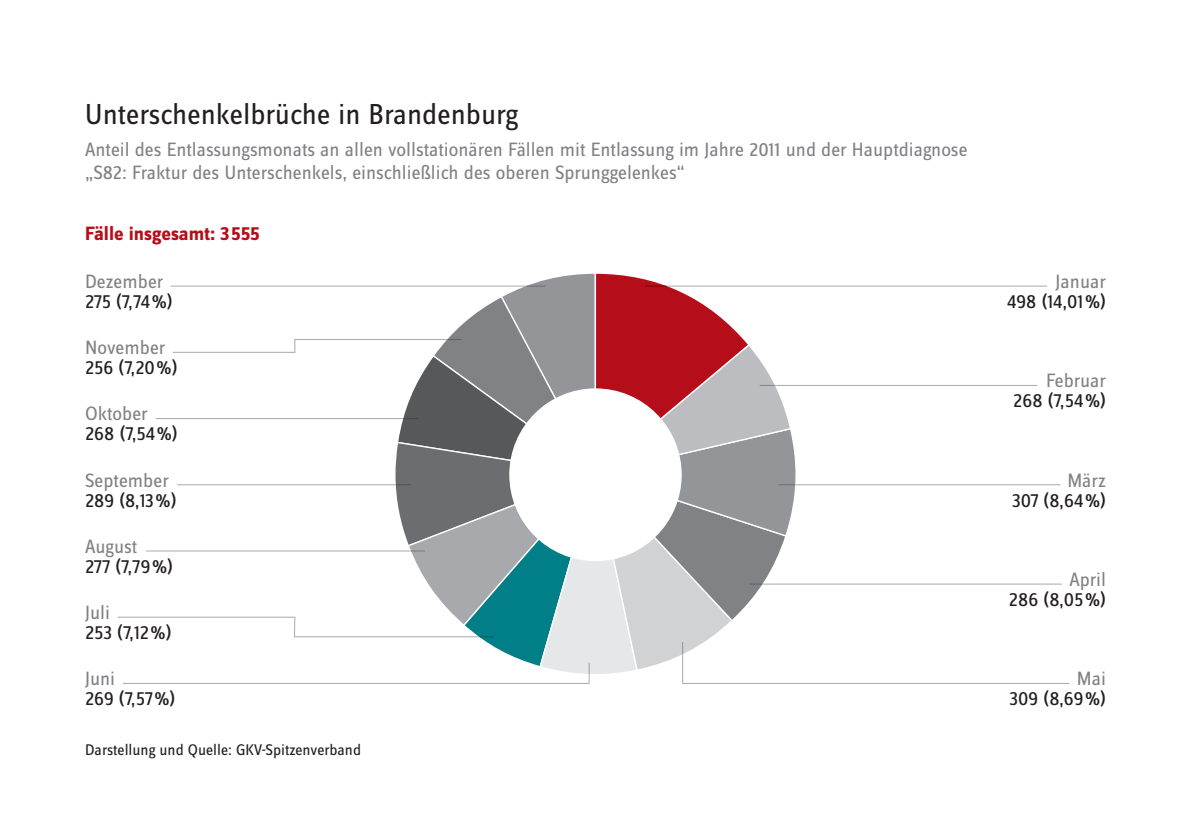
<style>
.page{position:relative;width:1191px;height:840px;background:#fff}
.page>*{position:absolute;margin:0;border:0;box-sizing:border-box;transform-origin:0 0}
.t1{font:30px "Zine Sans Dis OT";color:#231f20}
.t2{font:20px/23px "Zine Sans Dis OT";color:#808285}
.t3{font:20px "Zine Sans Dis OT";letter-spacing:-.01em;color:#231f20}
.t4{font:700 20px "Zine Sans Dis OT";color:#b50e1a}
.t5{font:16px "Zine Sans Dis OT";color:#231f20}
</style>
<div class="page">
<svg style="left:118px;top:273px;width:944px;height:410px"></svg>
<h1 class="t1" style="left:85px;top:100px;width:435px">Unterschenkelbrüche in Brandenburg</h1>
<p class="t2" style="left:85px;top:138px;width:884px">Anteil des Entlassungsmonats an allen vollstationären Fällen mit Entlassung im Jahre 2011 und der Hauptdiagnose „S82: Fraktur des Unterschenkels, einschließlich des oberen Sprunggelenkes“</p>
<p class="t4" style="left:85px;top:223px;width:176px">Fälle insgesamt: 3 555</p>
<p class="t2" style="left:85px;top:270px;width:80px">Dezember</p>
<p class="t3" style="left:85px;top:292px;width:89px">275 (7,74 %)</p>
<p class="t2" style="left:85px;top:337px;width:82px">November</p>
<p class="t3" style="left:85px;top:358px;width:94px">256 (7,20 %)</p>
<p class="t2" style="left:85px;top:403px;width:64px">Oktober</p>
<p class="t3" style="left:85px;top:424px;width:94px">268 (7,54 %)</p>
<p class="t2" style="left:85px;top:469px;width:85px">September</p>
<p class="t3" style="left:85px;top:490px;width:93px">289 (8,13 %)</p>
<p class="t2" style="left:85px;top:535px;width:54px">August</p>
<p class="t3" style="left:85px;top:556px;width:89px">277 (7,79 %)</p>
<p class="t2" style="left:85px;top:601px;width:26px">Juli</p>
<p class="t3" style="left:85px;top:622px;width:88px">253 (7,12 %)</p>
<p class="t2" style="left:85px;top:667px;width:32px">Juni</p>
<p class="t3" style="left:85px;top:688px;width:92px">269 (7,57 %)</p>
<p class="t5" style="left:85px;top:741px;width:277px">Darstellung und Quelle: GKV-Spitzenverband</p>
<p class="t2" style="left:1055px;top:270px;width:52px">Januar</p>
<p class="t3" style="left:1007px;top:292px;width:100px">498 (14,01 %)</p>
<p class="t2" style="left:1046px;top:370px;width:62px">Februar</p>
<p class="t3" style="left:1013px;top:391px;width:94px">268 (7,54 %)</p>
<p class="t2" style="left:1067px;top:469px;width:40px">März</p>
<p class="t3" style="left:1011px;top:490px;width:96px">307 (8,64 %)</p>
<p class="t2" style="left:1069px;top:568px;width:38px">April</p>
<p class="t3" style="left:1009px;top:589px;width:98px">286 (8,05 %)</p>
<p class="t2" style="left:1076px;top:667px;width:31px">Mai</p>
<p class="t3" style="left:1009px;top:688px;width:98px">309 (8,69 %)</p>
</div>
